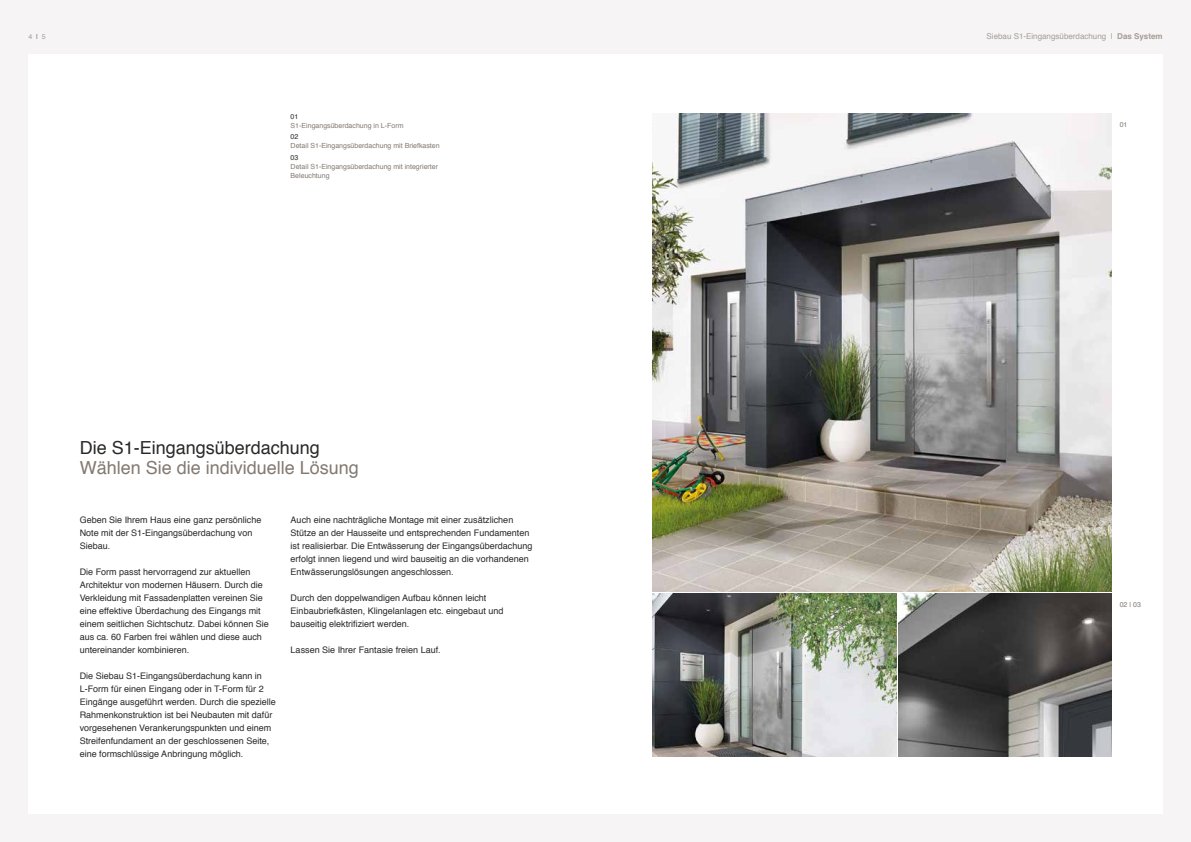
<style>
.page{position:relative;width:1191px;height:842px;background:#f6f4f4}
.page>*{position:absolute;margin:0;border:0;box-sizing:border-box;transform-origin:0 0}
.t1{font:18px "Helvetica";color:#837971}
.t2{font:18px "Helvetica";color:#282827}
.t3{font:9px/13px "Helvetica";color:#282827}
.t4{font:8px "Helvetica";color:#a59c96}
.t5{font:7px/9px "Helvetica";color:#837971}
.t6{font:7px "Helvetica";color:#282827}
.t7{font:7px "Helvetica";color:#a59c96}
.s1{font-weight:700}
</style>
<div class="page">
<div style="left:28px;top:54px;width:1134px;height:760px;background:#fff"></div>
<img style="left:652px;top:113px;width:459px;height:478px">
<img style="left:652px;top:593px;width:244px;height:164px">
<img style="left:899px;top:593px;width:212px;height:164px">
<p class="t7" style="left:28px;top:34px;width:19px">4 <span class="s1">|</span> 5</p>
<p class="t6" style="left:291px;top:113px;width:9px">01</p>
<p class="t5" style="left:291px;top:121px;width:114px">S1-Eingangsüberdachung in L-Form</p>
<p class="t6" style="left:291px;top:134px;width:9px">02</p>
<p class="t5" style="left:291px;top:142px;width:151px">Detail S1-Eingangsüberdachung mit Briefkasten</p>
<p class="t6" style="left:291px;top:155px;width:9px">03</p>
<p class="t5" style="left:291px;top:163px;width:149px">Detail S1-Eingangsüberdachung mit integrierter<br>Beleuchtung</p>
<h1 class="t2" style="left:80px;top:440px;width:242px">Die S1-Eingangsüberdachung</h1>
<h1 class="t1" style="left:80px;top:460px;width:281px">Wählen Sie die individuelle Lösung</h1>
<p class="t3" style="left:80px;top:514px;width:183px">Geben Sie Ihrem Haus eine ganz persönliche<br>Note mit der S1-Eingangsüberdachung von<br>Siebau.</p>
<p class="t3" style="left:80px;top:566px;width:191px">Die Form passt hervorragend zur aktuellen Architektur von modernen Häusern. Durch die Verkleidung mit Fassadenplatten vereinen Sie eine effektive Überdachung des Eingangs mit einem seitlichen Sichtschutz. Dabei können Sie aus ca. 60 Farben frei wählen und diese auch untereinander kombinieren.</p>
<p class="t3" style="left:80px;top:670px;width:198px">Die Siebau S1-Eingangsüberdachung kann in L-Form für einen Eingang oder in T-Form für 2<br>Eingänge ausgeführt werden. Durch die spezielle Rahmenkonstruktion ist bei Neubauten mit dafür vorgesehenen Verankerungspunkten und einem Streifenfundament an der geschlossenen Seite, eine formschlüssige Anbringung möglich.</p>
<p class="t3" style="left:291px;top:514px;width:243px">Auch eine nachträgliche Montage mit einer zusätzlichen Stütze an der Hausseite und entsprechenden Fundamenten ist realisierbar. Die Entwässerung der Eingangsüberdachung erfolgt innen liegend und wird bauseitig an die vorhandenen Entwässerungslösungen angeschlossen.</p>
<p class="t3" style="left:291px;top:592px;width:214px">Durch den doppelwandigen Aufbau können leicht<br>Einbaubriefkästen, Klingelanlagen etc. eingebaut und bauseitig elektrifiziert werden.</p>
<p class="t3" style="left:291px;top:644px;width:152px">Lassen Sie Ihrer Fantasie freien Lauf.</p>
<p class="t4" style="left:986px;top:33px;width:177px">Siebau S1-Eingangsüberdachung | <span class="s1">Das System</span></p>
<p class="t5" style="left:1119px;top:121px;width:9px">01</p>
<p class="t5" style="left:1119px;top:600px;width:23px">02 | 03</p>
</div>
